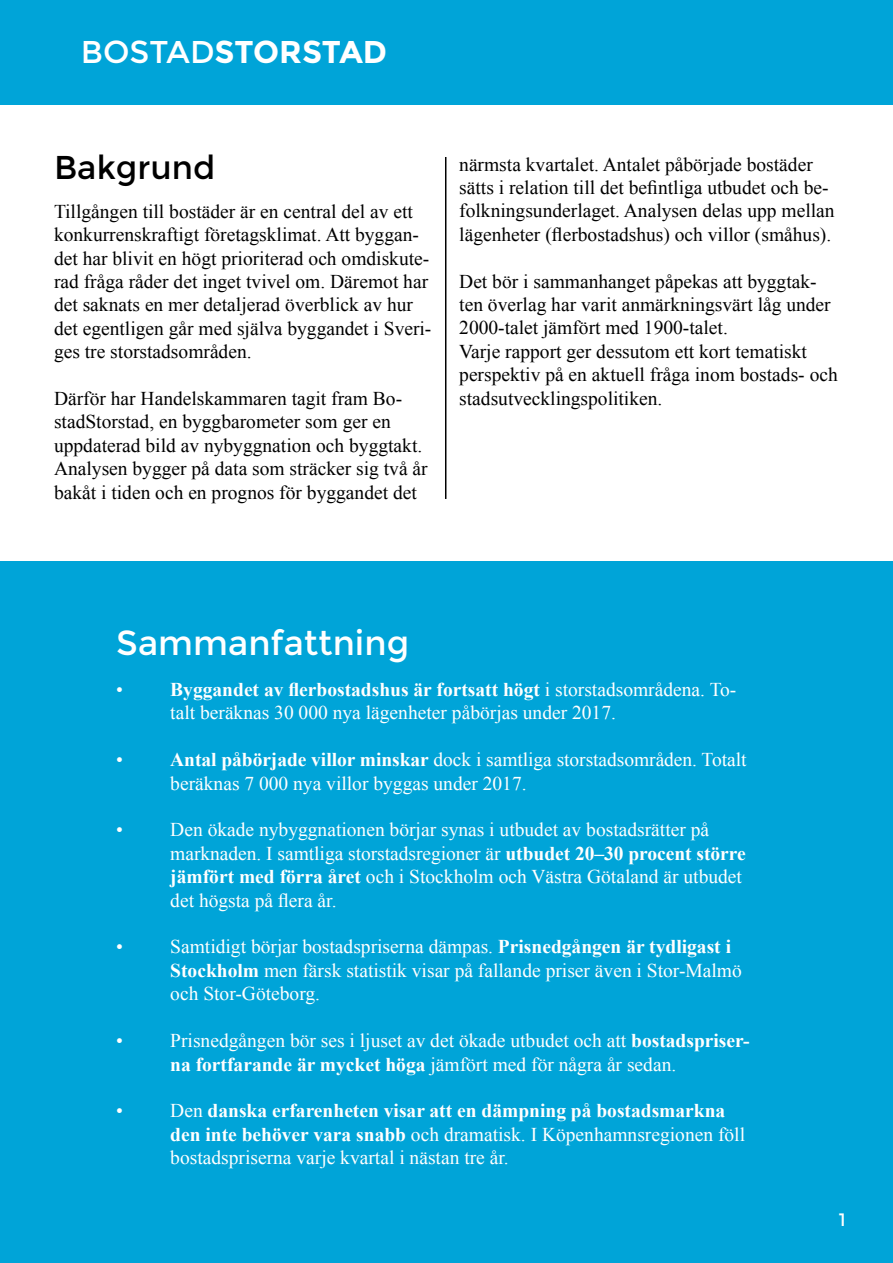
<style>
.page{position:relative;width:893px;height:1263px;background:#fff}
.page>*{position:absolute;margin:0;border:0;box-sizing:border-box;transform-origin:0 0}
.t1{font:34.5px "Montserrat";color:#fff}
.t2{font:33px "Montserrat";color:#000}
.t3{font:700 31.5px "Montserrat";letter-spacing:-.005em;color:#fff}
.t4{font:19.5px/23.4px "Times New Roman";color:#000}
.t5{font:19.5px/23.4px "Times New Roman";color:#fff}
.t6{font:18px "Montserrat";color:#fff}
.s1{font-weight:400}
.s2{font-weight:700}
</style>
<div class="page">
<div style="left:0;top:0;width:893px;height:105px;background:#00a4d8"></div>
<hr style="left:445px;top:157px;width:1px;height:342px;background:#000">
<div style="left:0;top:561px;width:893px;height:702px;background:#00a4d8"></div>
<h3 class="t3" style="left:81px;top:34px;width:308px"><span class="s1">BOSTAD</span>STORSTAD</h3>
<h2 class="t2" style="left:54px;top:148px;width:163px">Bakgrund</h2>
<p class="t4" style="left:54px;top:199px;width:379px">Tillgången till bostäder är en central del av ett konkurrenskraftigt företagsklimat. Att byggan&shy;det har blivit en högt prioriterad och omdiskute&shy;rad fråga råder det inget tvivel om. Däremot har det saknats en mer detaljerad överblick av hur det egentligen går med själva byggandet i Sveri&shy;ges tre storstadsområden.</p>
<p class="t4" style="left:54px;top:386px;width:375px">Därför har Handelskammaren tagit fram Bo&shy;stadStorstad, en byggbarometer som ger en uppdaterad bild av nybyggnation och byggtakt.<br>Analysen bygger på data som sträcker sig två år bakåt i tiden och en prognos för byggandet det</p>
<p class="t4" style="left:459px;top:152px;width:377px">närmsta kvartalet. Antalet påbörjade bostäder sätts i relation till det befintliga utbudet och be&shy;folkningsunderlaget. Analysen delas upp mellan lägenheter (flerbostadshus) och villor (småhus).</p>
<p class="t4" style="left:459px;top:269px;width:380px">Det bör i sammanhanget påpekas att byggtak&shy;ten överlag har varit anmärkningsvärt låg under 2000-talet jämfört med 1900-talet.<br>Varje rapport ger dessutom ett kort tematiskt perspektiv på en aktuell fråga inom bostads- och stadsutvecklingspolitiken.</p>
<h1 class="t1" style="left:116px;top:623px;width:294px">Sammanfattning</h1>
<p class="t5" style="left:116px;top:677px;width:8px">•</p>
<p class="t5" style="left:170px;top:677px;width:568px"><span class="s2">Byggandet av flerbostadshus är fortsatt högt</span> i storstadsområdena. To&shy;talt beräknas 30 000 nya lägenheter påbörjas under 2017.</p>
<p class="t5" style="left:116px;top:748px;width:8px">•</p>
<p class="t5" style="left:170px;top:748px;width:578px"><span class="s2">Antal påbörjade villor minskar</span> dock i samtliga storstadsområden. Totalt beräknas 7 000 nya villor byggas under 2017.</p>
<p class="t5" style="left:116px;top:818px;width:8px">•</p>
<p class="t5" style="left:170px;top:818px;width:577px">Den ökade nybyggnationen börjar synas i utbudet av bostadsrätter på marknaden. I samtliga storstadsregioner är <span class="s2">utbudet 20–30 procent större jämfört med förra året</span> och i Stockholm och Västra Götaland är utbudet det högsta på flera år.</p>
<p class="t5" style="left:116px;top:935px;width:8px">•</p>
<p class="t5" style="left:170px;top:935px;width:573px">Samtidigt börjar bostadspriserna dämpas. <span class="s2">Prisnedgången är tydligast i<br>Stockholm</span> men färsk statistik visar på fallande priser även i Stor-Malmö och Stor-Göteborg.</p>
<p class="t5" style="left:116px;top:1028px;width:8px">•</p>
<p class="t5" style="left:170px;top:1028px;width:581px">Prisnedgången bör ses i ljuset av det ökade utbudet och att <span class="s2">bostadspriser&shy;na fortfarande är mycket höga</span> jämfört med för några år sedan.</p>
<p class="t5" style="left:116px;top:1099px;width:8px">•</p>
<p class="t5" style="left:170px;top:1099px;width:576px">Den <span class="s2">danska erfarenheten visar att en dämpning på bostadsmarkna den inte behöver vara snabb</span> och dramatisk. I Köpenhamnsregionen föll bostadspriserna varje kvartal i nästan tre år.</p>
<p class="t6" style="left:839px;top:1209px;width:8px">1</p>
</div>
